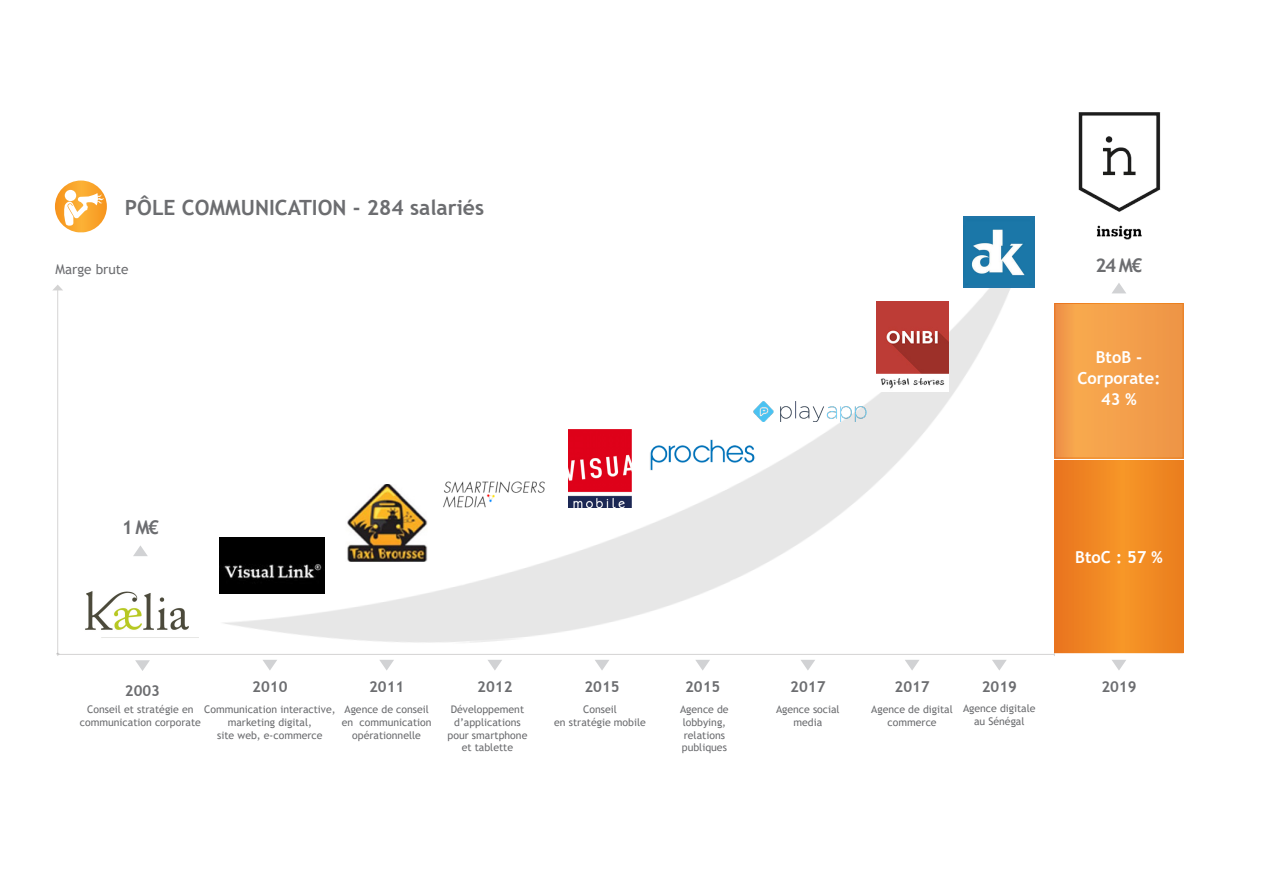
<style>
.page{position:relative;width:1263px;height:893px;background:#fff}
.page>*{position:absolute;margin:0;border:0;box-sizing:border-box;transform-origin:0 0}
.t1{font:700 21px "Trebuchet MS";color:#6c6d70}
.t2{font:700 18.9px "Trebuchet MS";color:#6c6d70}
.t3{font:700 16.5px "Trebuchet MS";color:#fff}
.t4{font:700 15px "Trebuchet MS";color:#6c6d70}
.t5{font:13.5px "Trebuchet MS";color:#6c6d70}
.t6{font:10.5px/12.6px "Trebuchet MS";color:#6c6d70;text-align:center}
</style>
<div class="page">
<img style="left:219px;top:239px;width:836px;height:414px">
<svg style="left:135px;top:660px;width:15px;height:11px"></svg>
<svg style="left:133px;top:545px;width:15px;height:11px"></svg>
<img style="left:85px;top:591px;width:114px;height:47px">
<div style="left:215px;top:533px;width:110px;height:60px;background:#fff"></div>
<img style="left:219px;top:537px;width:106px;height:56px">
<img style="left:345px;top:484px;width:83px;height:78px">
<img style="left:568px;top:430px;width:64px;height:78px">
<hr style="left:57px;top:290px;width:1px;height:364px;background:#231f20">
<svg style="left:53px;top:285px;width:10px;height:5px"></svg>
<svg style="left:263px;top:660px;width:14px;height:10px"></svg>
<svg style="left:379px;top:660px;width:15px;height:11px"></svg>
<svg style="left:488px;top:660px;width:14px;height:10px"></svg>
<svg style="left:595px;top:660px;width:14px;height:10px"></svg>
<svg style="left:801px;top:660px;width:14px;height:10px"></svg>
<img style="left:1078px;top:112px;width:83px;height:128px">
<svg style="left:55px;top:181px;width:52px;height:51px"></svg>
<div style="left:65px;top:190px;width:11px;height:11px;background:#fff;border-radius:50%"></div>
<svg style="left:63px;top:193px;width:41px;height:33px"></svg>
<img style="left:753px;top:401px;width:114px;height:21px">
<img style="left:440px;top:476px;width:110px;height:32px">
<svg style="left:905px;top:660px;width:14px;height:10px"></svg>
<img style="left:876px;top:301px;width:72px;height:90px">
<hr style="left:58px;top:654px;width:996px;height:1px;background:#231f20">
<img style="left:647px;top:437px;width:113px;height:37px">
<svg style="left:695px;top:660px;width:15px;height:11px"></svg>
<svg style="left:992px;top:660px;width:15px;height:11px"></svg>
<img style="left:964px;top:217px;width:71px;height:71px">
<svg style="left:1112px;top:283px;width:14px;height:10px"></svg>
<div style="left:1055px;top:303px;width:128px;height:155px;background:#f39f4b"></div>
<svg style="left:1112px;top:660px;width:14px;height:10px"></svg>
<svg style="left:1057px;top:463px;width:124px;height:188px;background:#f08722"></svg>
<p class="t1" style="left:125px;top:194px;width:361px">PÔLE COMMUNICATION - 284 salariés</p>
<p class="t5" style="left:56px;top:261px;width:74px">Marge brute</p>
<p class="t2" style="left:122px;top:516px;width:39px">1 M€</p>
<p class="t2" style="left:1095px;top:253px;width:48px">24 M€</p>
<p class="t3" style="left:1096px;top:346px;width:48px">BtoB -</p>
<p class="t3" style="left:1077px;top:367px;width:84px">Corporate:</p>
<p class="t3" style="left:1101px;top:388px;width:37px">43 %</p>
<p class="t3" style="left:1075px;top:547px;width:89px">BtoC : 57 %</p>
<p class="t4" style="left:125px;top:681px;width:37px">2003</p>
<p class="t4" style="left:252px;top:677px;width:37px">2010</p>
<p class="t4" style="left:369px;top:677px;width:37px">2011</p>
<p class="t4" style="left:477px;top:677px;width:37px">2012</p>
<p class="t4" style="left:584px;top:677px;width:37px">2015</p>
<p class="t4" style="left:790px;top:677px;width:37px">2017</p>
<p class="t4" style="left:685px;top:677px;width:37px">2015</p>
<p class="t4" style="left:894px;top:677px;width:37px">2017</p>
<p class="t4" style="left:982px;top:677px;width:37px">2019</p>
<p class="t4" style="left:1101px;top:677px;width:37px">2019</p>
<p class="t6" style="left:80px;top:703px;width:123px">Conseil et stratégie en communication corporate</p>
<p class="t6" style="left:344px;top:703px;width:86px">Agence de conseil</p>
<p class="t6" style="left:342px;top:716px;width:91px">en communication</p>
<p class="t6" style="left:352px;top:728px;width:70px">opérationnelle</p>
<p class="t6" style="left:204px;top:703px;width:133px">Communication interactive,</p>
<p class="t6" style="left:228px;top:716px;width:86px">marketing digital,</p>
<p class="t6" style="left:217px;top:728px;width:107px">site web, e-commerce</p>
<p class="t6" style="left:451px;top:703px;width:75px">Développement</p>
<p class="t6" style="left:454px;top:716px;width:68px">d’applications</p>
<p class="t6" style="left:447px;top:728px;width:81px">pour smartphone</p>
<p class="t6" style="left:462px;top:741px;width:53px">et tablette</p>
<p class="t6" style="left:583px;top:703px;width:35px">Conseil</p>
<p class="t6" style="left:554px;top:716px;width:93px">en stratégie mobile</p>
<p class="t6" style="left:680px;top:703px;width:50px">Agence de</p>
<p class="t6" style="left:683px;top:716px;width:45px">lobbying,</p>
<p class="t6" style="left:684px;top:728px;width:43px">relations</p>
<p class="t6" style="left:682px;top:741px;width:47px">publiques</p>
<p class="t6" style="left:776px;top:703px;width:65px">Agence social media</p>
<p class="t6" style="left:871px;top:703px;width:83px">Agence de digital commerce</p>
<p class="t6" style="left:963px;top:702px;width:74px">Agence digitale au Sénégal</p>
</div>
